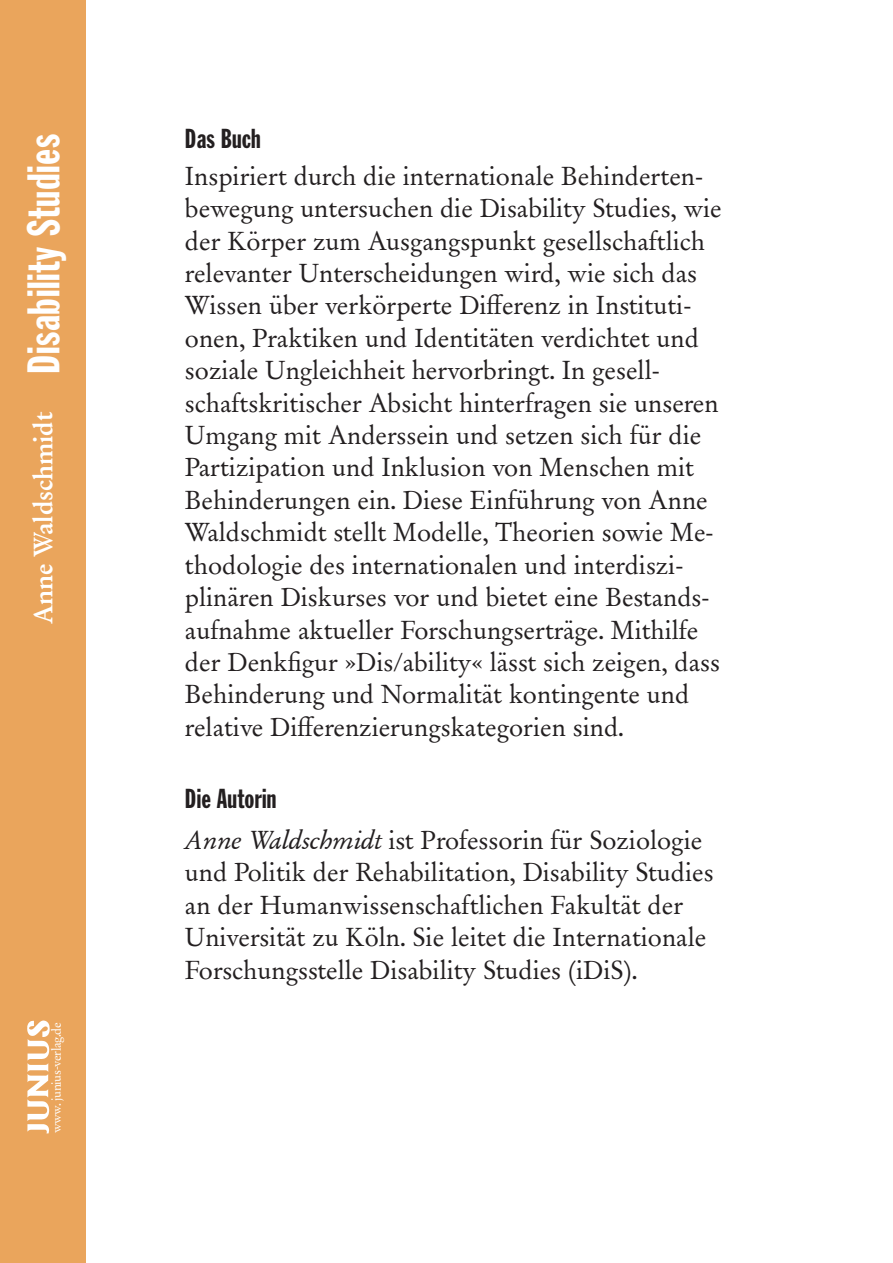
<style>
.page{position:relative;width:893px;height:1263px;background:#fff}
.page>*{position:absolute;margin:0;border:0;box-sizing:border-box;transform-origin:0 0}
.t1{font:45px "Franklin Gothic Extra Cond";letter-spacing:.015em;color:#fff}
.t2{font:27px/32.4px "Garamond Nr 1 SB";color:#231f20}
.t3{font:27px "Franklin Gothic Extra Cond";letter-spacing:.01em;color:#231f20}
.t4{font:500 27px "Garamond Nr 1 SB";color:#fff}
.t5{font:13.35px "Garamond Nr 1 SB";letter-spacing:-.025em;color:#fff}
.s1{font-style:italic}
</style>
<div class="page">
<div style="left:0;top:0;width:85px;height:1263px;background:#eaa55c"></div>
<img style="left:27px;top:1020px;width:23px;height:114px">
<h1 class="t1" style="left:20px;top:374px;width:242px;rotate:-90deg">Disability Studies</h1>
<p class="t4" style="left:29px;top:624px;width:214px;rotate:-90deg">Anne Waldschmidt</p>
<p class="t5" style="left:48px;top:1133px;width:113px;rotate:-90deg">www. junius-verlag.de</p>
<p class="t3" style="left:185px;top:124px;width:77px">Das Buch</p>
<p class="t2" style="left:185px;top:159px;width:538px">Inspiriert durch die internationale Behinderten&shy;bewegung untersuchen die Disability Studies, wie der Körper zum Ausgangspunkt gesellschaftlich relevanter Unterscheidungen wird, wie sich das Wissen über verkörperte Differenz in Instituti&shy;onen, Praktiken und Identitäten verdichtet und soziale Ungleichheit hervorbringt. In gesell&shy;schaftskritischer Absicht hinterfragen sie unseren Umgang mit Anderssein und setzen sich für die Partizipation und Inklusion von Menschen mit Behinderungen ein. Diese Einführung von Anne Waldschmidt stellt Modelle, Theorien sowie Me&shy;thodologie des internationalen und interdiszi&shy;plinären Diskurses vor und bietet eine Bestands&shy;aufnahme aktueller Forschungserträge. Mithilfe der Denkfigur »Dis/ability« lässt sich zeigen, dass Behinderung und Normalität kontingente und relative Differenzierungskategorien sind.</p>
<p class="t3" style="left:185px;top:784px;width:93px">Die Autorin</p>
<p class="t2" style="left:185px;top:824px;width:530px"><span class="s1">Anne Waldschmidt</span> ist Professorin für Soziologie und Politik der Rehabilitation, Disability Studies an der Humanwissenschaftlichen Fakultät der Universität zu Köln. Sie leitet die Internationale Forschungsstelle Disability Studies (iDiS).</p>
</div>
